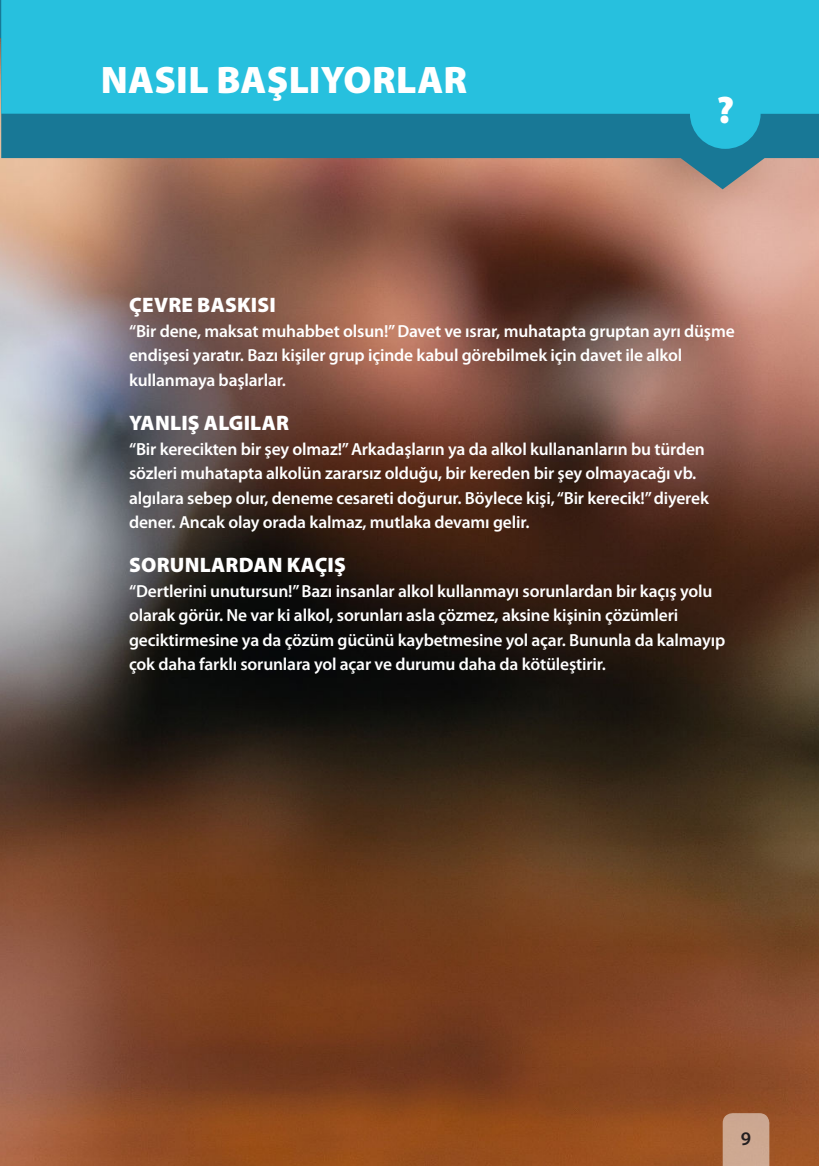
<style>
.page{position:relative;width:819px;height:1166px;background:#fff}
.page>*{position:absolute;margin:0;border:0;box-sizing:border-box;transform-origin:0 0}
.t1{font:900 38.5px "Myriad Pro";letter-spacing:.005em;color:#fff}
.t2{font:900 21px "Myriad Pro";letter-spacing:.01em;color:#fff}
.t3{font:600 19.25px "Myriad Pro";color:#231f20}
.t4{font:600 17.5px/24.5px "Myriad Pro";letter-spacing:-.01em;color:#fff}
</style>
<div class="page">
<img style="left:0;top:37px;width:819px;height:1129px">
<svg style="left:1px;top:114px;width:818px;height:75px;background:#5a7d86"></svg>
<div style="left:1px;top:0;width:818px;height:114px;background:#27c0de"></div>
<div style="left:690px;top:78px;width:70px;height:71px;background:#27c0de;border-radius:50%"></div>
<div style="left:722px;top:1113px;width:47px;height:53px;background:#cda891"></div>
<h1 class="t1" style="left:101px;top:60px;width:368px">NASIL BAŞLIYORLAR</h1>
<h1 class="t1" style="left:716px;top:90px;width:19px">?</h1>
<p class="t2" style="left:129px;top:294px;width:148px">ÇEVRE BASKISI</p>
<p class="t4" style="left:129px;top:319px;width:607px">“Bir dene, maksat muhabbet olsun!” Davet ve ısrar, muhatapta gruptan ayrı düşme endişesi yaratır. Bazı kişiler grup içinde kabul görebilmek için davet ile alkol kullanmaya başlarlar.</p>
<p class="t2" style="left:129px;top:412px;width:161px">YANLIŞ ALGILAR</p>
<p class="t4" style="left:129px;top:437px;width:581px">“Bir kerecikten bir şey olmaz!” Arkadaşların ya da alkol kullananların bu türden sözleri muhatapta alkolün zararsız olduğu, bir kereden bir şey olmayacağı vb. algılara sebep olur, deneme cesareti doğurur. Böylece kişi, “Bir kerecik!” diyerek dener. Ancak olay orada kalmaz, mutlaka devamı gelir.</p>
<p class="t2" style="left:129px;top:554px;width:218px">SORUNLARDAN KAÇIŞ</p>
<p class="t4" style="left:129px;top:579px;width:597px">“Dertlerini unutursun!” Bazı insanlar alkol kullanmayı sorunlardan bir kaçış yolu olarak görür. Ne var ki alkol, sorunları asla çözmez, aksine kişinin çözümleri geciktirmesine ya da çözüm gücünü kaybetmesine yol açar. Bununla da kalmayıp çok daha farklı sorunlara yol açar ve durumu daha da kötüleştirir.</p>
<p class="t3" style="left:740px;top:1129px;width:12px">9</p>
</div>
